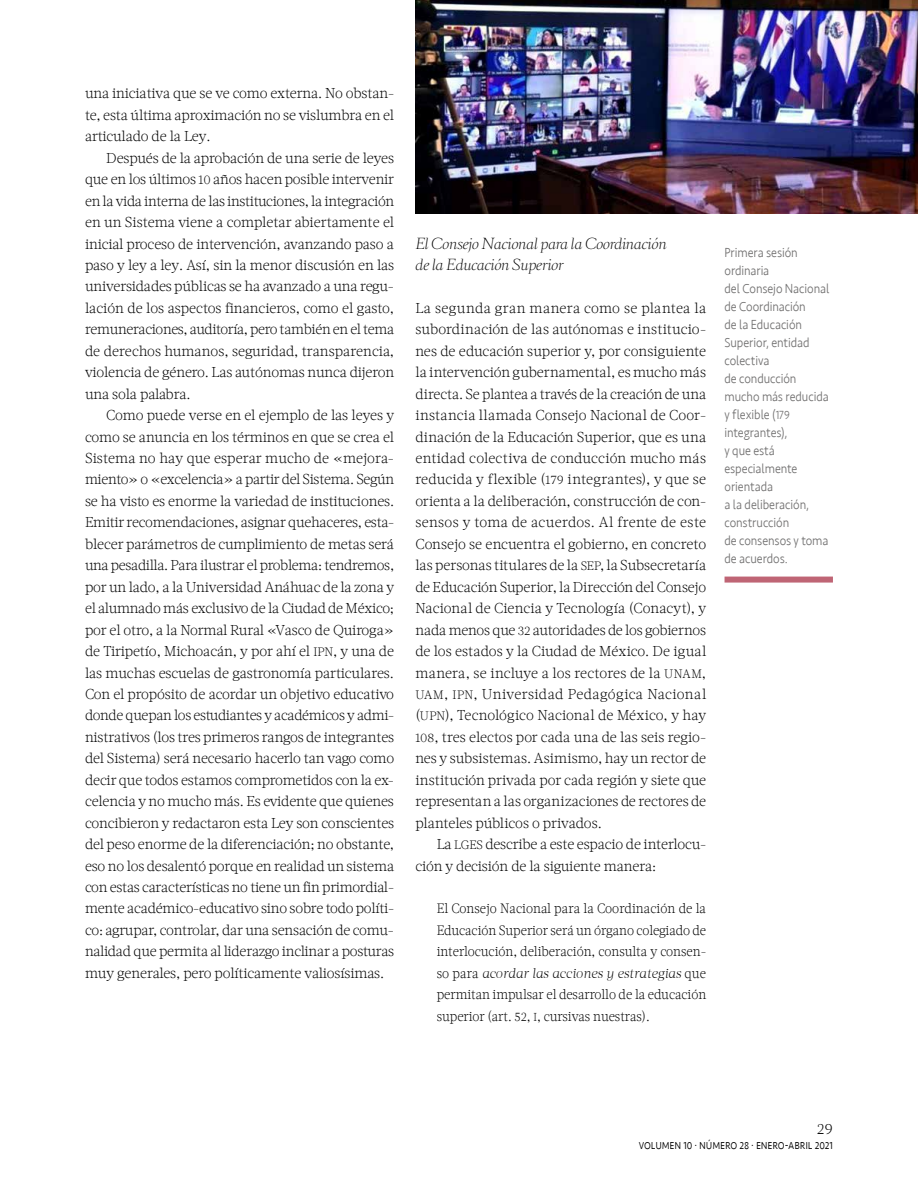
<style>
.page{position:relative;width:918px;height:1188px;background:#fff}
.page>*{position:absolute;margin:0;border:0;box-sizing:border-box;transform-origin:0 0}
.t1{font:300 15px "Acta W01";color:#000}
.t2{font:300 14.25px/21.5px "Acta W01";letter-spacing:-.01em;color:#000;text-align:justify}
.t3{font:italic 300 14.25px/21.5px "Sang Bleu BP";letter-spacing:-.005em;color:#000}
.t4{font:300 13.5px/21.5px "Acta W01";letter-spacing:-.005em;color:#000;text-align:justify;scale:.95 1}
.t5{font:300 13.5px/18px "Seravek";letter-spacing:-.005em;color:#706f6f;scale:.9 1}
.t6{font:300 13.5px "Seravek";letter-spacing:-.015em;color:#000;scale:.8 1}
.s1{font-size:12.6px}
.s2{font-family:"Acta W01 Light SC850";font-weight:400;font-size:12.15px}
.s3{font-size:12.45px}
.s4{font-family:"Acta W01 Light SC850";font-weight:400}
.s5{font-style:italic}
.s6{font-family:"Acta W01 Light SC850";font-weight:400;font-size:11.55px}
.s7{font-size:12.15px}
</style>
<div class="page">
<img style="left:415px;top:0;width:503px;height:214px">
<div style="left:725px;top:577px;width:108px;height:6px;background:#bf6575"></div>
<p class="t2" style="left:85px;top:83px;width:311px">una iniciativa que se ve como externa. No obstan&shy;te, esta última aproximación no se vislumbra en el articulado de la Ley.</p>
<p class="t2" style="left:85px;top:147px;width:311px;text-indent:21px">Después de la aprobación de una serie de leyes que en los últimos <span class="s1">10</span> años hacen posible intervenir en la vida interna de las instituciones, la integración en un Sistema viene a completar abiertamente el inicial proceso de intervención, avanzando paso a paso y ley a ley. Así, sin la menor discusión en las universidades públicas se ha avanzado a una regu&shy;lación de los aspectos financieros, como el gasto, remuneraciones, auditoría, pero también en el tema de derechos humanos, seguridad, transparencia, violencia de género. Las autónomas nunca dijeron una sola palabra.</p>
<p class="t2" style="left:85px;top:405px;width:311px;text-indent:21px">Como puede verse en el ejemplo de las leyes y como se anuncia en los términos en que se crea el Sistema no hay que esperar mucho de «mejora&shy;miento» o «excelencia» a partir del Sistema. Según se ha visto es enorme la variedad de instituciones.<br>Emitir recomendaciones, asignar quehaceres, esta&shy;blecer parámetros de cumplimiento de metas será una pesadilla. Para ilustrar el problema: tendremos, por un lado, a la Universidad Anáhuac de la zona y el alumnado más exclusivo de la Ciudad de México; por el otro, a la Normal Rural «Vasco de Quiroga» de Tiripetío, Michoacán, y por ahí el <span class="s2">IPN</span>, y una de las muchas escuelas de gastronomía particulares.<br>Con el propósito de acordar un objetivo educativo donde quepan los estudiantes y académicos y admi&shy;nistrativos (los tres primeros rangos de integrantes del Sistema) será necesario hacerlo tan vago como decir que todos estamos comprometidos con la ex&shy;celencia y no mucho más. Es evidente que quienes concibieron y redactaron esta Ley son conscientes del peso enorme de la diferenciación; no obstante, eso no los desalentó porque en realidad un sistema con estas características no tiene un fin primordial&shy;mente académico-educativo sino sobre todo políti&shy;co: agrupar, controlar, dar una sensación de comu&shy;nalidad que permita al liderazgo inclinar a posturas muy generales, pero políticamente valiosísimas.</p>
<p class="t3" style="left:415px;top:232px;width:253px">El Consejo Nacional para la Coordinación de la Educación Superior</p>
<p class="t2" style="left:415px;top:297px;width:292px">La segunda gran manera como se plantea la subordinación de las autónomas e institucio&shy;nes de educación superior y, por consiguiente la intervención gubernamental, es mucho más directa. Se plantea a través de la creación de una instancia llamada Consejo Nacional de Coor&shy;dinación de la Educación Superior, que es una entidad colectiva de conducción mucho más reducida y flexible (<span class="s3">179</span> integrantes), y que se orienta a la deliberación, construcción de con&shy;sensos y toma de acuerdos. Al frente de este Consejo se encuentra el gobierno, en concreto las personas titulares de la <span class="s2">SEP</span>, la Subsecretaría de Educación Superior, la Dirección del Consejo Nacional de Ciencia y Tecnología (Conacyt), y nada menos que <span class="s3">32</span> autoridades de los gobiernos de los estados y la Ciudad de México. De igual manera, se incluye a los rectores de la <span class="s2">UNAM</span>, <span class="s2">UAM</span>, <span class="s2">IPN</span>, Universidad Pedagógica Nacional (<span class="s2">UPN</span><span class="s4">)</span>, Tecnológico Nacional de México, y hay <span class="s3">108</span>, tres electos por cada una de las seis regio&shy;nes y subsistemas. Asimismo, hay un rector de institución privada por cada región y siete que representan a las organizaciones de rectores de planteles públicos o privados.</p>
<p class="t2" style="left:415px;top:834px;width:292px;text-indent:21px">La <span class="s2">LGES</span> describe a este espacio de interlocu&shy;ción y decisión de la siguiente manera:</p>
<p class="t4" style="left:437px;top:898px;width:285px">El Consejo Nacional para la Coordinación de la Educación Superior será un órgano colegiado de interlocución, deliberación, consulta y consen&shy;so para <span class="s5">acordar las acciones y estrategias</span> que permitan impulsar el desarrollo de la educación superior (art. <span class="s3">52</span>, <span class="s6">I</span>, cursivas nuestras).</p>
<p class="t5" style="left:725px;top:244px;width:118px">Primera sesión ordinaria<br>del Consejo Nacional de Coordinación<br>de la Educación<br>Superior, entidad colectiva<br>de conducción mucho más reducida y flexible (<span class="s7">179 </span>integrantes),<br>y que está especialmente orientada<br>a la deliberación, construcción<br>de consensos y toma de acuerdos.</p>
<p class="t1" style="left:817px;top:1120px;width:18px">29</p>
<p class="t6" style="left:639px;top:1137px;width:244px">volumen 10 · número 28 · enero-abril 2021</p>
</div>
